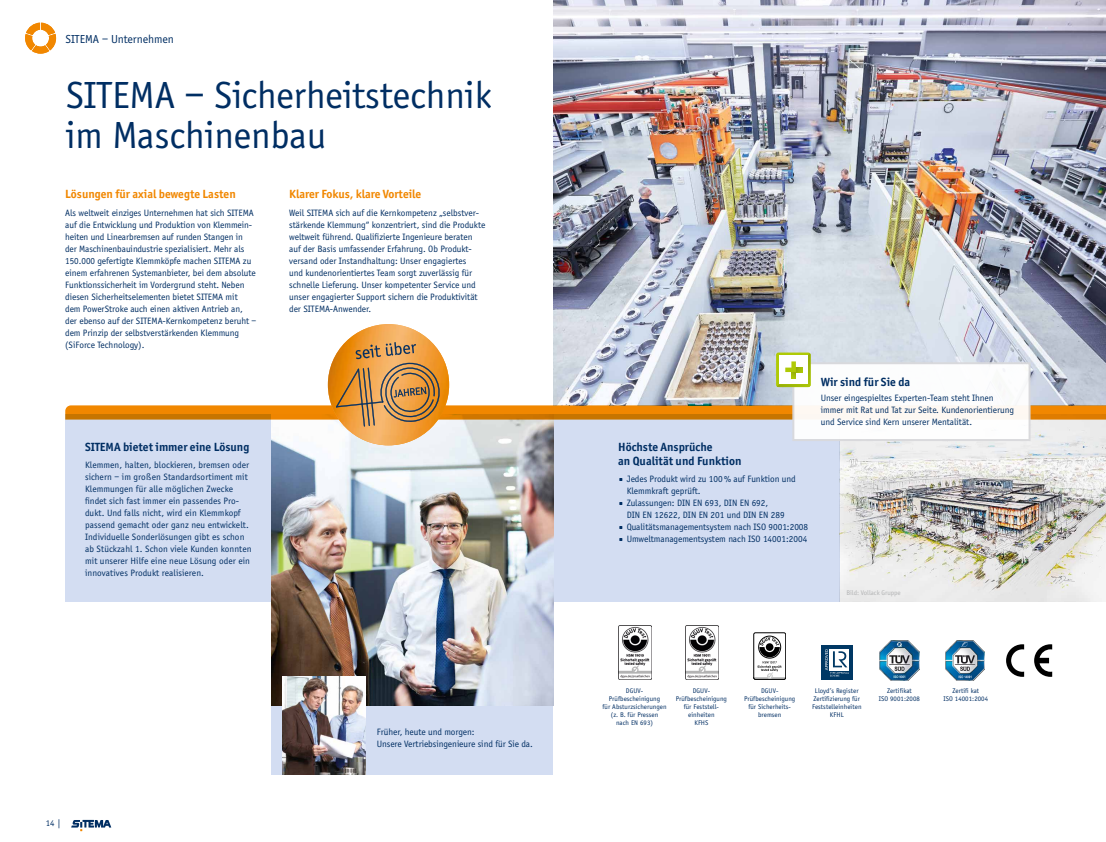
<style>
.page{position:relative;width:1106px;height:842px;background:#fff}
.page>*{position:absolute;margin:0;border:0;box-sizing:border-box;transform-origin:0 0}
.t1{font:39px/40px "Officina Sans";color:#002e63}
.t2{font:700 12px/14px "Officina Sans";color:#002e63}
.t3{font:700 12px "Officina Sans";color:#f18700}
.t4{font:12px "Officina Sans";color:#002e63}
.t5{font:9.5px/12px "Officina Sans";color:#002e63}
.t6{font:9px "Officina Sans";color:#002e63}
.t7{font:7px/8px "Officina Sans";letter-spacing:.01em;color:#002e63;text-align:center}
.t8{font:7px "Officina Sans";color:#b1b2b3}
</style>
<div class="page">
<img style="left:840px;top:427px;width:266px;height:175px">
<img style="left:553px;top:0;width:553px;height:342px">
<div style="left:65px;top:414px;width:774px;height:188px;background:#d3ddf2"></div>
<div style="left:271px;top:414px;width:282px;height:360px;background:#d3ddf2"></div>
<img style="left:271px;top:427px;width:282px;height:278px">
<svg style="left:821px;top:645px;width:32px;height:35px"></svg>
<div style="left:821px;top:645px;width:31px;height:34px;background:#003864"></div>
<svg style="left:825px;top:649px;width:24px;height:28px"></svg>
<svg style="left:1006px;top:644px;width:46px;height:33px"></svg>
<img style="left:945px;top:641px;width:39px;height:39px">
<img style="left:880px;top:641px;width:39px;height:39px">
<div style="left:753px;top:633px;width:32px;height:46px;border:1px solid #000;border-radius:2px"></div>
<div style="left:758px;top:636px;width:22px;height:22px;border:1px solid #000;border-radius:50%"></div>
<svg style="left:753px;top:637px;width:32px;height:42px"></svg>
<img style="left:618px;top:625px;width:33px;height:54px">
<img style="left:685px;top:625px;width:33px;height:54px">
<img style="left:282px;top:676px;width:84px;height:98px">
<svg style="left:25px;top:23px;width:31px;height:31px"></svg>
<svg style="left:71px;top:820px;width:41px;height:11px"></svg>
<img style="left:328px;top:324px;width:121px;height:121px;border-radius:61px">
<div style="left:792px;top:362px;width:238px;height:79px;background:#fff;border:2px solid #d9d9dc"></div>
<svg style="left:65px;top:342px;width:1041px;height:85px"></svg>
<p class="t4" style="left:65px;top:32px;width:110px">SITEMA – Unternehmen</p>
<h1 class="t1" style="left:66px;top:76px;width:427px">SITEMA – Sicherheitstechnik im Maschinenbau</h1>
<p class="t3" style="left:65px;top:187px;width:172px">Lösungen für axial bewegte Lasten</p>
<p class="t5" style="left:65px;top:207px;width:193px">Als weltweit einziges Unternehmen hat sich SITEMA auf die Entwicklung und Produktion von Klemmein&shy;heiten und Linearbremsen auf runden Stangen in der Maschinenbauindustrie spezialisiert. Mehr als 150.000 gefertigte Klemmköpfe machen SITEMA zu einem erfahrenen Systemanbieter, bei dem absolute Funktionssicherheit im Vordergrund steht. Neben diesen Sicherheitselementen bietet SITEMA mit<br>dem PowerStroke auch einen aktiven Antrieb an, der ebenso auf der SITEMA-Kernkompetenz beruht – dem Prinzip der selbstverstärkenden Klemmung (SiForce Technology).</p>
<p class="t3" style="left:289px;top:187px;width:134px">Klarer Fokus, klare Vorteile</p>
<p class="t5" style="left:289px;top:207px;width:198px">Weil SITEMA sich auf die Kernkompetenz „selbstver&shy;stärkende Klemmung“ konzentriert, sind die Produkte weltweit führend. Qualifizierte Ingenieure beraten auf der Basis umfassender Erfahrung. Ob Produkt&shy;versand oder Instandhaltung: Unser engagiertes<br>und kundenorientiertes Team sorgt zuverlässig für schnelle Lieferung. Unser kompetenter Service und unser engagierter Support sichern die Produktivität der SITEMA-Anwender.</p>
<p class="t2" style="left:85px;top:440px;width:166px">SITEMA bietet immer eine Lösung</p>
<p class="t5" style="left:85px;top:459px;width:168px">Klemmen, halten, blockieren, bremsen oder sichern – im großen Standardsortiment mit Klemmungen für alle möglichen Zwecke findet sich fast immer ein passendes Pro&shy;dukt. Und falls nicht, wird ein Klemmkopf passend gemacht oder ganz neu entwickelt.<br>Individuelle Sonderlösungen gibt es schon ab Stückzahl 1. Schon viele Kunden konnten mit unserer Hilfe eine neue Lösung oder ein innovatives Produkt realisieren.</p>
<p class="t6" style="left:46px;top:818px;width:17px">14 |</p>
<p class="t5" style="left:377px;top:726px;width:158px">Früher, heute und morgen:<br>Unsere Vertriebsingenieure sind für Sie da.</p>
<p class="t2" style="left:618px;top:440px;width:125px">Höchste Ansprüche<br>an Qualität und Funktion</p>
<p class="t5" style="left:626px;top:473px;width:183px">Jedes Produkt wird zu 100% auf Funktion und Klemmkraft geprüft.<br>Zulassungen: DIN EN 693, DIN EN 692,<br>DIN EN 12622, DIN EN 201 und DIN EN 289<br>Qualitätsmanagementsystem nach ISO 9001:2008<br>Umweltmanagementsystem nach ISO 14001:2004</p>
<p class="t2" style="left:820px;top:374px;width:91px">Wir sind für Sie da</p>
<p class="t5" style="left:820px;top:391px;width:195px">Unser eingespieltes Experten-Team steht Ihnen immer mit Rat und Tat zur Seite. Kundenorientierung und Service sind Kern unserer Mentalität.</p>
<p class="t8" style="left:846px;top:589px;width:56px">Bild: Vollack Gruppe</p>
<p class="t7" style="left:602px;top:687px;width:65px">DGUV-<br>Prüfbescheinigung<br>für Absturzsicherungen (z. B. für Pressen<br>nach EN 693)</p>
<p class="t7" style="left:676px;top:687px;width:53px">DGUV-<br>Prüfbescheinigung für Feststell&shy;einheiten<br>KFHS</p>
<p class="t7" style="left:744px;top:687px;width:53px">DGUV-<br>Prüfbescheinigung für Sicherheits&shy;bremsen</p>
<p class="t7" style="left:812px;top:687px;width:51px">Lloyd’s Register<br>Zertifizierung für<br>Feststelleinheiten<br>KFHL</p>
<p class="t7" style="left:879px;top:687px;width:43px">Zertifikat<br>ISO 9001:2008</p>
<p class="t7" style="left:943px;top:687px;width:46px">Zertifi kat<br>ISO 14001:2004</p>
</div>
